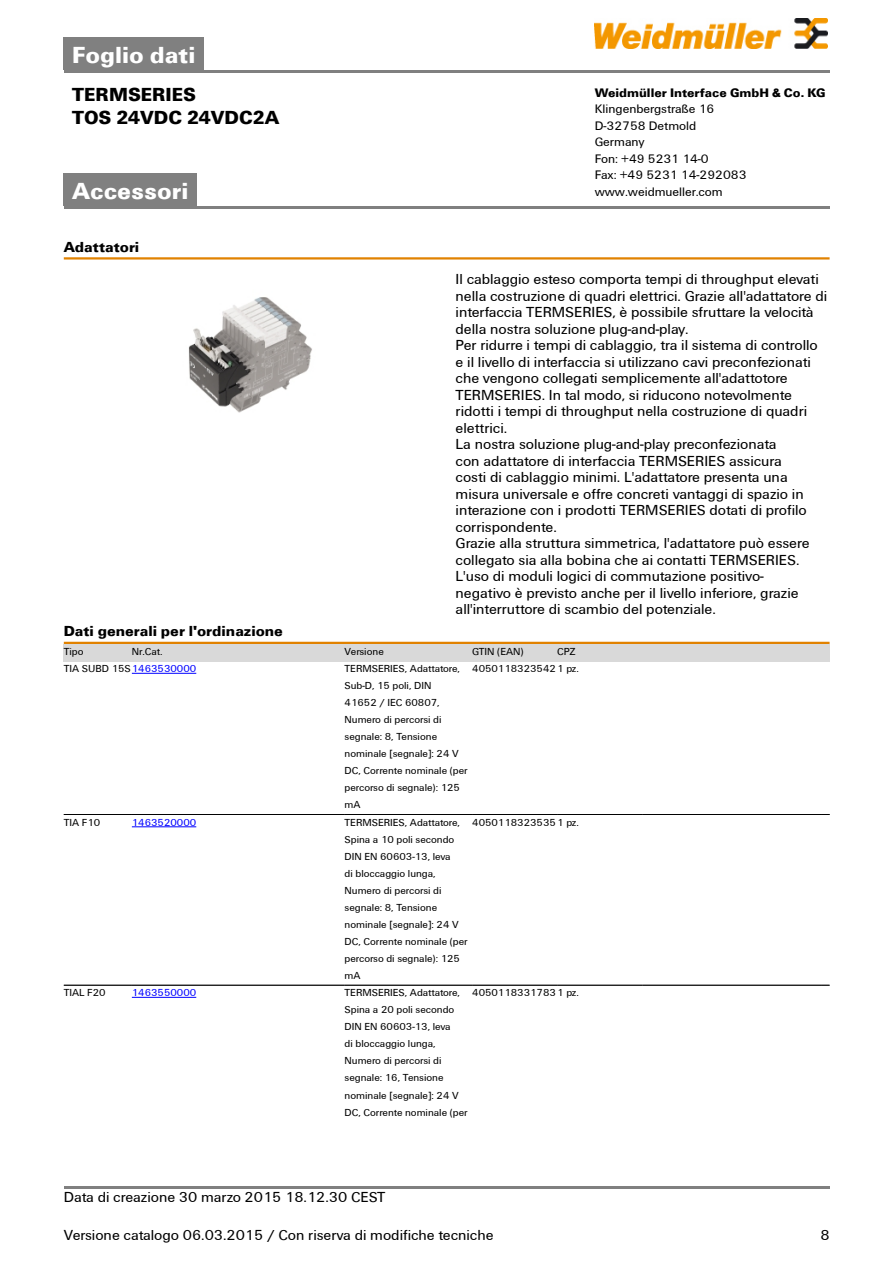
<style>
.page{position:relative;width:893px;height:1263px;background:#fff}
.page>*{position:absolute;margin:0;border:0;box-sizing:border-box;transform-origin:0 0}
.t1{font:700 24px "Weidmueller";color:#fff}
.t2{font:700 19.5px/22.5px "Weidmueller";color:#000}
.t3{font:15px/16.5px "Weidmueller";color:#000}
.t4{font:700 15px "Weidmueller";color:#000}
.t5{font:12.75px/16.5px "Weidmueller";color:#000}
.t6{font:700 12.75px "Weidmueller";color:#000}
.t7{font:10.5px/17px "Weidmueller";color:#000}
.t8{font:10.5px "Weidmueller";color:#00f}
.s1{color:#00f}
</style>
<div class="page">
<div style="left:64px;top:38px;width:140px;height:32px;background:#808080"></div>
<hr style="left:64px;top:70px;width:765px;height:2px;background:#808080">
<img style="left:594px;top:18px;width:233px;height:30px">
<div style="left:64px;top:174px;width:133px;height:32px;background:#808080"></div>
<hr style="left:64px;top:206px;width:765px;height:3px;background:#808080">
<hr style="left:64px;top:1186px;width:765px;height:3px;background:#808080">
<hr style="left:64px;top:257px;width:765px;height:3px;background:#e18200">
<img style="left:188px;top:297px;width:124px;height:116px">
<hr style="left:64px;top:642px;width:765px;height:2px;background:#e18200">
<div style="left:64px;top:644px;width:68px;height:17px;background:#d9d9d9"></div>
<div style="left:132px;top:644px;width:212px;height:17px;background:#d9d9d9"></div>
<div style="left:344px;top:644px;width:128px;height:17px;background:#d9d9d9"></div>
<div style="left:472px;top:644px;width:85px;height:17px;background:#d9d9d9"></div>
<div style="left:557px;top:644px;width:85px;height:17px;background:#d9d9d9"></div>
<div style="left:642px;top:644px;width:179px;height:17px;background:#d9d9d9"></div>
<div style="left:821px;top:644px;width:8px;height:17px;background:#d9d9d9"></div>
<hr style="left:64px;top:814px;width:68px;height:1px;background:#000">
<hr style="left:132px;top:814px;width:212px;height:1px;background:#000">
<hr style="left:132px;top:673px;width:64px;height:1px;background:#00f">
<hr style="left:344px;top:814px;width:128px;height:1px;background:#000">
<hr style="left:472px;top:814px;width:85px;height:1px;background:#000">
<hr style="left:557px;top:814px;width:85px;height:1px;background:#000">
<hr style="left:642px;top:814px;width:179px;height:1px;background:#000">
<hr style="left:64px;top:815px;width:68px;height:1px;background:#000">
<hr style="left:132px;top:815px;width:212px;height:1px;background:#000">
<hr style="left:132px;top:827px;width:64px;height:1px;background:#00f">
<hr style="left:344px;top:815px;width:128px;height:1px;background:#000">
<hr style="left:472px;top:815px;width:85px;height:1px;background:#000">
<hr style="left:557px;top:815px;width:85px;height:1px;background:#000">
<hr style="left:642px;top:815px;width:179px;height:1px;background:#000">
<hr style="left:64px;top:985px;width:68px;height:1px;background:#000">
<hr style="left:132px;top:985px;width:212px;height:1px;background:#000">
<hr style="left:132px;top:997px;width:64px;height:1px;background:#00f">
<hr style="left:344px;top:985px;width:128px;height:1px;background:#000">
<hr style="left:472px;top:985px;width:85px;height:1px;background:#000">
<hr style="left:557px;top:985px;width:85px;height:1px;background:#000">
<hr style="left:642px;top:985px;width:179px;height:1px;background:#000">
<h1 class="t1" style="left:72px;top:40px;width:124px">Foglio dati</h1>
<h2 class="t2" style="left:72px;top:83px;width:208px">TERMSERIES<br>TOS 24VDC 24VDC2A</h2>
<p class="t6" style="left:594px;top:85px;width:232px">Weidmüller Interface GmbH &amp; Co. KG</p>
<p class="t5" style="left:594px;top:101px;width:153px">Klingenbergstraße 16<br>D-32758 Detmold<br>Germany<br>Fon: +49 5231 14-0<br>Fax: +49 5231 14-292083</p>
<h1 class="t1" style="left:72px;top:176px;width:117px">Accessori</h1>
<p class="t5" style="left:594px;top:183px;width:129px">www.weidmueller.com</p>
<p class="t4" style="left:64px;top:238px;width:77px">Adattatori</p>
<p class="t3" style="left:455px;top:271px;width:373px">Il cablaggio esteso comporta tempi di throughput elevati nella costruzione di quadri elettrici. Grazie all'adattatore di interfaccia TERMSERIES, è possibile sfruttare la velocità della nostra soluzione plug-and-play.<br>Per ridurre i tempi di cablaggio, tra il sistema di controllo e il livello di interfaccia si utilizzano cavi preconfezionati che vengono collegati semplicemente all'adattotore TERMSERIES. In tal modo, si riducono notevolmente ridotti i tempi di throughput nella costruzione di quadri elettrici.<br>La nostra soluzione plug-and-play preconfezionata<br>con adattatore di interfaccia TERMSERIES assicura<br>costi di cablaggio minimi. L'adattatore presenta una misura universale e offre concreti vantaggi di spazio in interazione con i prodotti TERMSERIES dotati di profilo corrispondente.<br>Grazie alla struttura simmetrica, l'adattatore può essere collegato sia alla bobina che ai contatti TERMSERIES.<br>L'uso di moduli logici di commutazione positivo-<br>negativo è previsto anche per il livello inferiore, grazie all'interruttore di scambio del potenziale.</p>
<p class="t4" style="left:64px;top:622px;width:221px">Dati generali per l'ordinazione</p>
<p class="t7" style="left:64px;top:643px;width:21px">Tipo</p>
<p class="t7" style="left:132px;top:643px;width:32px">Nr.Cat.</p>
<p class="t7" style="left:344px;top:643px;width:41px">Versione</p>
<p class="t7" style="left:472px;top:643px;width:53px">GTIN (EAN)</p>
<p class="t7" style="left:557px;top:643px;width:20px">CPZ</p>
<p class="t7" style="left:64px;top:660px;width:134px">TIA SUBD 15S<span class="s1">1463530000</span></p>
<p class="t7" style="left:344px;top:660px;width:125px">TERMSERIES, Adattatore,<br>Sub-D, 15 poli, DIN<br>41652 / IEC 60807,<br>Numero di percorsi di segnale: 8, Tensione nominale [segnale]: 24 V<br>DC, Corrente nominale (per percorso di segnale): 125 mA</p>
<p class="t7" style="left:472px;top:660px;width:108px">40501183235421 pz.</p>
<p class="t7" style="left:64px;top:814px;width:38px">TIA F10</p>
<p class="t8" style="left:132px;top:816px;width:66px">1463520000</p>
<p class="t7" style="left:344px;top:814px;width:125px">TERMSERIES, Adattatore,<br>Spina a 10 poli secondo<br>DIN EN 60603-13, leva<br>di bloccaggio lunga,<br>Numero di percorsi di segnale: 8, Tensione nominale [segnale]: 24 V<br>DC, Corrente nominale (per percorso di segnale): 125 mA</p>
<p class="t7" style="left:472px;top:814px;width:108px">40501183235351 pz.</p>
<p class="t7" style="left:64px;top:984px;width:43px">TIAL F20</p>
<p class="t8" style="left:132px;top:987px;width:66px">1463550000</p>
<p class="t7" style="left:344px;top:984px;width:125px">TERMSERIES, Adattatore,<br>Spina a 20 poli secondo<br>DIN EN 60603-13, leva<br>di bloccaggio lunga,<br>Numero di percorsi di segnale: 16, Tensione nominale [segnale]: 24 V<br>DC, Corrente nominale (per</p>
<p class="t7" style="left:472px;top:984px;width:108px">40501183317831 pz.</p>
<p class="t3" style="left:64px;top:1189px;width:323px">Data di creazione 30 marzo 2015 18.12.30 CEST</p>
<p class="t3" style="left:64px;top:1227px;width:431px">Versione catalogo 06.03.2015 / Con riserva di modifiche tecniche</p>
<p class="t3" style="left:820px;top:1227px;width:11px">8</p>
</div>
